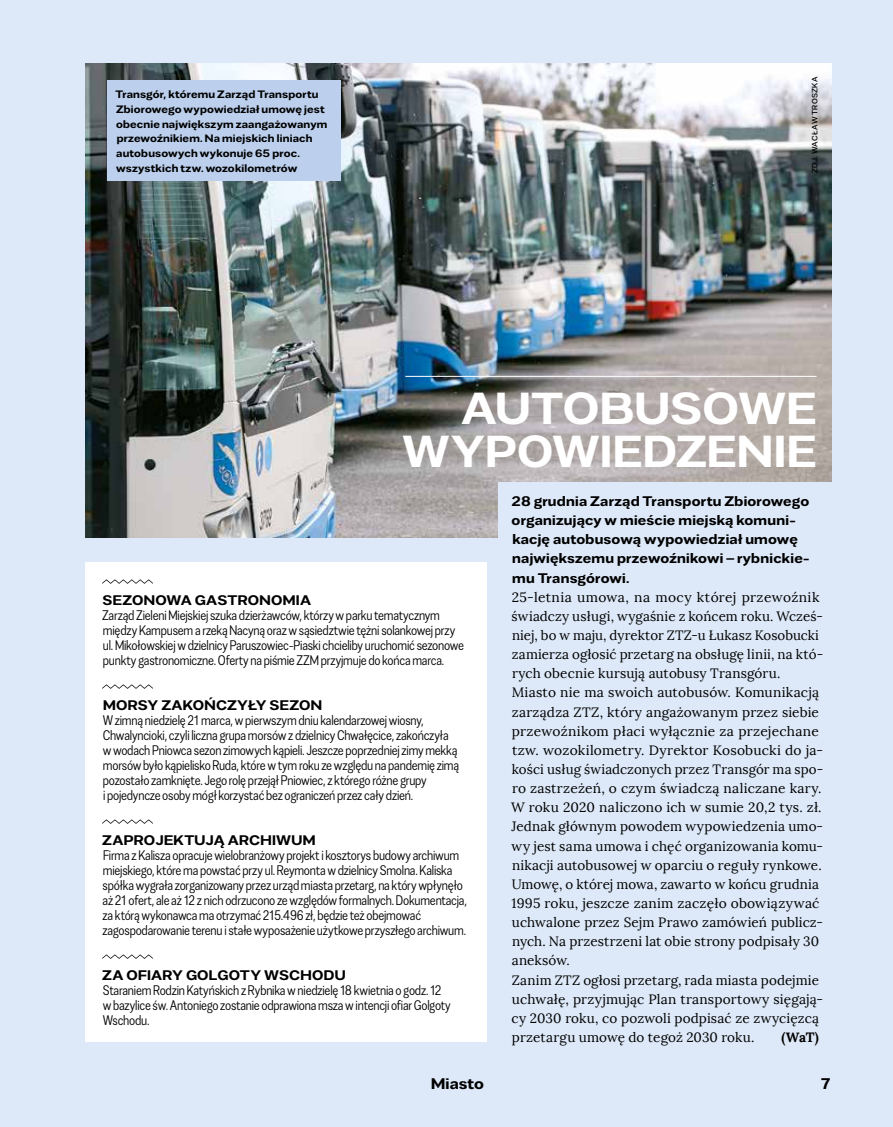
<style>
.page{position:relative;width:893px;height:1127px;background:#dde9f8}
.page>*{position:absolute;margin:0;border:0;box-sizing:border-box;transform-origin:0 0}
.t1{font:500 43.5px/43.5px "Favela";letter-spacing:.005em;color:#fff;text-align:right}
.t2{font:500 15px "Favela";letter-spacing:.01em;color:#000}
.t3{font:300 13.5px/15px "Favela";letter-spacing:-.015em;color:#000}
.t4{font:13.5px/19.2px "Lora";letter-spacing:.01em;color:#000}
.t5{font:500 13.5px/19.2px "Favela";letter-spacing:.02em;color:#000}
.t6{font:700 13.5px "Lora";color:#000}
.t7{font:500 10.5px/14.9px "Favela";letter-spacing:.015em;color:#000}
.t8{font:7.5px "Favela";letter-spacing:.04em;color:#000}
</style>
<div class="page">
<div style="left:85px;top:563px;width:401px;height:479px;background:#fff"></div>
<svg style="left:102px;top:579px;width:51px;height:5px"></svg>
<svg style="left:102px;top:684px;width:51px;height:5px"></svg>
<svg style="left:102px;top:819px;width:51px;height:5px"></svg>
<svg style="left:102px;top:954px;width:51px;height:5px"></svg>
<img style="left:85px;top:64px;width:746px;height:474px">
<div style="left:499px;top:483px;width:333px;height:571px;background:#dde9f8"></div>
<hr style="left:405px;top:376px;width:411px;height:1px;background:#fff">
<div style="left:107px;top:80px;width:233px;height:101px;background:#bcd0ed"></div>
<p class="t7" style="left:115px;top:87px;width:213px">Transgór, któremu Zarząd Transportu Zbiorowego wypowiedział umowę jest obecnie największym zaangażowanym przewoźnikiem. Na miejskich liniach autobusowych wykonuje 65 proc. wszystkich tzw. wozokilometrów</p>
<p class="t8" style="left:810px;top:173px;width:98px;rotate:-90deg">ZDJ. WACŁAW TROSZKA</p>
<h1 class="t1" style="left:402px;top:387px;width:416px">AUTOBUSOWE<br>WYPOWIEDZENIE</h1>
<p class="t5" style="left:103px;top:590px;width:210px">SEZONOWA GASTRONOMIA</p>
<p class="t3" style="left:102px;top:608px;width:364px">Zarząd Zieleni Miejskiej szuka dzierżawców, którzy w parku tematycznym między Kampusem a rzeką Nacyną oraz w sąsiedztwie tężni solankowej przy ul. Mikołowskiej w dzielnicy Paruszowiec-Piaski chcieliby uruchomić sezonowe punkty gastronomiczne. Oferty na piśmie ZZM przyjmuje do końca marca.</p>
<p class="t5" style="left:103px;top:695px;width:220px">MORSY ZAKOŃCZYŁY SEZON</p>
<p class="t3" style="left:103px;top:713px;width:358px">W zimną niedzielę 21 marca, w pierwszym dniu kalendarzowej wiosny, Chwalyncioki, czyli liczna grupa morsów z dzielnicy Chwałęcice, zakończyła w wodach Pniowca sezon zimowych kąpieli. Jeszcze poprzedniej zimy mekką morsów było kąpielisko Ruda, które w tym roku ze względu na pandemię zimą pozostało zamknięte. Jego rolę przejął Pniowiec, z którego różne grupy<br>i pojedyncze osoby mógł korzystać bez ograniczeń przez cały dzień.</p>
<p class="t5" style="left:102px;top:830px;width:215px">ZAPROJEKTUJĄ ARCHIWUM</p>
<p class="t3" style="left:103px;top:848px;width:366px">Firma z Kalisza opracuje wielobranżowy projekt i kosztorys budowy archiwum miejskiego, które ma powstać przy ul. Reymonta w dzielnicy Smolna. Kaliska spółka wygrała zorganizowany przez urząd miasta przetarg, na który wpłynęło aż 21 ofert, ale aż 12 z nich odrzucono ze względów formalnych. Dokumentacja, za którą wykonawca ma otrzymać 215.496 zł, będzie też obejmować zagospodarowanie terenu i stałe wyposażenie użytkowe przyszłego archiwum.</p>
<p class="t5" style="left:102px;top:965px;width:245px">ZA OFIARY GOLGOTY WSCHODU</p>
<p class="t3" style="left:103px;top:983px;width:350px">Staraniem Rodzin Katyńskich z Rybnika w niedzielę 18 kwietnia o godz. 12 w bazylice św. Antoniego zostanie odprawiona msza w intencji ofiar Golgoty<br>Wschodu.</p>
<p class="t5" style="left:512px;top:492px;width:300px">28 grudnia Zarząd Transportu Zbiorowego organizujący w mieście miejską komuni&shy;kację autobusową wypowiedział umowę największemu przewoźnikowi – rybnickie&shy;mu Transgórowi.</p>
<p class="t4" style="left:511px;top:587px;width:314px">25-letnia umowa, na mocy której przewoźnik świadczy usługi, wygaśnie z końcem roku. Wcześ&shy;niej, bo w maju, dyrektor ZTZ-u Łukasz Kosobucki zamierza ogłosić przetarg na obsługę linii, na któ&shy;rych obecnie kursują autobusy Transgóru.<br>Miasto nie ma swoich autobusów. Komunikacją zarządza ZTZ, który angażowanym przez siebie przewoźnikom płaci wyłącznie za przejechane tzw. wozokilometry. Dyrektor Kosobucki do ja&shy;kości usług świadczonych przez Transgór ma spo&shy;ro zastrzeżeń, o czym świadczą naliczane kary.<br>W roku 2020 naliczono ich w sumie 20,2 tys. zł.<br>Jednak głównym powodem wypowiedzenia umo&shy;wy jest sama umowa i chęć organizowania komu&shy;nikacji autobusowej w oparciu o reguły rynkowe.<br>Umowę, o której mowa, zawarto w końcu grudnia 1995 roku, jeszcze zanim zaczęło obowiązywać uchwalone przez Sejm Prawo zamówień publicz&shy;nych. Na przestrzeni lat obie strony podpisały 30 aneksów.<br>Zanim ZTZ ogłosi przetarg, rada miasta podejmie uchwałę, przyjmując Plan transportowy sięgają&shy;cy 2030 roku, co pozwoli podpisać ze zwycięzcą przetargu umowę do tegoż 2030 roku.</p>
<p class="t6" style="left:781px;top:1025px;width:39px">(WaT)</p>
<p class="t2" style="left:431px;top:1074px;width:54px">Miasto</p>
<p class="t2" style="left:821px;top:1074px;width:11px">7</p>
</div>
